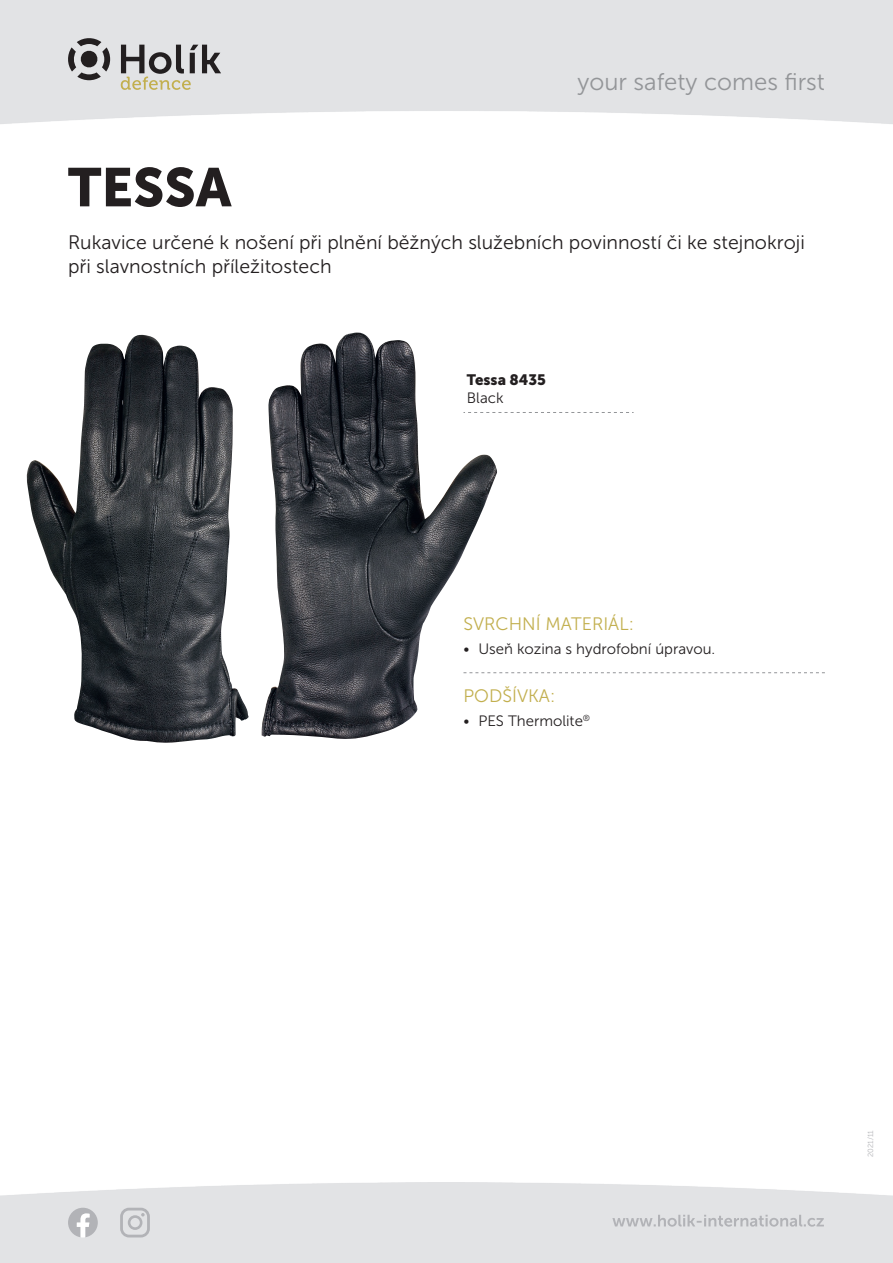
<style>
.page{position:relative;width:893px;height:1263px;background:#fff}
.page>*{position:absolute;margin:0;border:0;box-sizing:border-box;transform-origin:0 0}
.RODINA-HEADLINE{font:54px "Museo Sans 900";color:#231f20}
.t1{font:24px "Museo Sans 300";color:#939598}
.Zásahová_obuv{font:19.5px/24px "Museo Sans 300";color:#231f20}
.Nadpisek{font:18px "Museo Sans 300";color:#c2af4e}
.Odrazka{font:15px "Museo Sans 300";color:#231f20}
.Artikl{font:15px "Museo Sans 900";color:#231f20}
.Artikl_Barva{font:15px "Museo Sans 300";letter-spacing:.005em;color:#231f20}
.t2{font:7.5px "Museo Sans 300";color:#b2b3b7}
</style>
<div class="page">
<svg style="left:68px;top:38px;width:42px;height:42px;background:#959495"></svg>
<svg style="left:121px;top:45px;width:100px;height:45px;background:#aeaca7"></svg>
<img style="left:26px;top:335px;width:223px;height:408px">
<img style="left:262px;top:333px;width:235px;height:406px">
<svg style="left:68px;top:1208px;width:30px;height:29px"></svg>
<svg style="left:120px;top:1208px;width:30px;height:29px"></svg>
<svg style="left:612px;top:1215px;width:212px;height:12px;background:#d1d2d4"></svg>
<svg style="left:463px;top:412px;width:171px;height:1px"></svg>
<svg style="left:463px;top:672px;width:362px;height:1px"></svg>
<p class="t1" style="left:578px;top:69px;width:249px">your safety comes first</p>
<p class="RODINA-HEADLINE" style="left:68px;top:157px;width:165px">TESSA</p>
<p class="Zásahová_obuv" style="left:68px;top:230px;width:738px">Rukavice určené k nošení při plnění běžných služebních povinností či ke stejnokroji při slavnostních příležitostech</p>
<p class="Artikl" style="left:467px;top:371px;width:81px">Tessa 8435</p>
<p class="Artikl_Barva" style="left:467px;top:389px;width:38px">Black</p>
<p class="Nadpisek" style="left:463px;top:614px;width:172px">SVRCHNÍ MATERIÁL:</p>
<p class="Odrazka" style="left:463px;top:641px;width:253px">• Useň kozina s hydrofobní úpravou.</p>
<p class="Nadpisek" style="left:463px;top:686px;width:93px">PODŠÍVKA:</p>
<p class="Odrazka" style="left:463px;top:713px;width:128px">• PES Thermolite<sup>®</sup></p>
<p class="t2" style="left:866px;top:1157px;width:28px;rotate:-90deg">2021/11</p>
</div>
